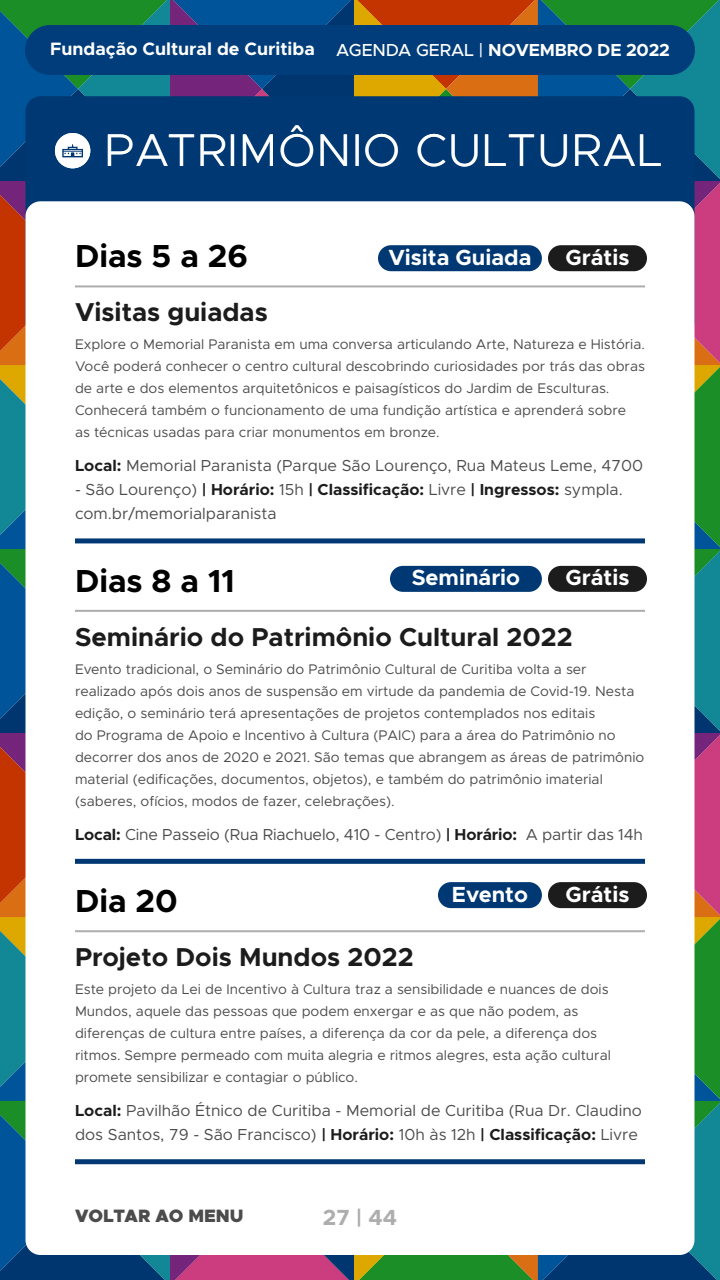
<style>
.page{position:relative;width:720px;height:1280px;background:#fff}
.page>*{position:absolute;margin:0;border:0;box-sizing:border-box;transform-origin:0 0}
.t1{font:300 46px "Metropolis";letter-spacing:.02em;color:#fff}
.t2{font:700 32px "Metropolis";color:#000}
.t3{font:700 26px "Metropolis";color:#1c1c1c}
.t4{font:700 22px "Metropolis";color:#fff}
.t5{font:700 22px "Metropolis";color:#adadad}
.t6{font:700 18px "Metropolis";color:#fff}
.t7{font:900 18px "Metropolis";color:#4c4c4c}
.t8{font:16px/24px "Metropolis";color:#4c4c4c}
.t9{font:14px/22px "Metropolis";color:#4c4c4c}
.s1{font-weight:500;font-size:17.5px}
.s2{font-size:17.5px}
.s3{font-weight:700;color:#1c1c1c}
</style>
<div class="page">
<img style="left:0;top:0;width:720px;height:1280px">
<div style="left:25px;top:25px;width:670px;height:50px;background:#003d7a;border-radius:25px"></div>
<div style="left:26px;top:96px;width:668px;height:116px;background:#003873"></div>
<div style="left:26px;top:201px;width:668px;height:1054px;background:#fff;border-radius:15px"></div>
<div style="left:55px;top:133px;width:35px;height:35px;background:#fff;border-radius:50%"></div>
<svg style="left:62px;top:144px;width:21px;height:13px"></svg>
<hr style="left:75px;top:285px;width:570px;height:2px;background:#adadad">
<div style="left:75px;top:538px;width:570px;height:5px;background:#003873"></div>
<hr style="left:75px;top:610px;width:570px;height:2px;background:#adadad">
<div style="left:75px;top:859px;width:570px;height:5px;background:#003873"></div>
<hr style="left:75px;top:930px;width:570px;height:2px;background:#adadad">
<div style="left:75px;top:1159px;width:570px;height:5px;background:#003873"></div>
<div style="left:548px;top:566px;width:99px;height:26px;background:#1c1c1c;border-radius:13px"></div>
<div style="left:390px;top:566px;width:152px;height:26px;background:#003873;border-radius:13px"></div>
<div style="left:548px;top:245px;width:99px;height:26px;background:#1c1c1c;border-radius:13px"></div>
<div style="left:378px;top:245px;width:164px;height:26px;background:#003873;border-radius:13px"></div>
<div style="left:548px;top:882px;width:99px;height:26px;background:#1c1c1c;border-radius:13px"></div>
<div style="left:438px;top:882px;width:104px;height:26px;background:#003873;border-radius:13px"></div>
<p class="t6" style="left:50px;top:38px;width:622px">Fundação Cultural de Curitiba <span class="s1">AGENDA GERAL |</span> <span class="s2">NOVEMBRO DE 2022</span></p>
<h1 class="t1" style="left:105px;top:121px;width:559px">PATRIMÔNIO CULTURAL</h1>
<h2 class="t2" style="left:75px;top:236px;width:174px">Dias 5 a 26</h2>
<h3 class="t3" style="left:75px;top:296px;width:194px">Visitas guiadas</h3>
<p class="t9" style="left:75px;top:334px;width:572px">Explore o Memorial Paranista em uma conversa articulando Arte, Natureza e História.<br>Você poderá conhecer o centro cultural descobrindo curiosidades por trás das obras de arte e dos elementos arquitetônicos e paisagísticos do Jardim de Esculturas.<br>Conhecerá também o funcionamento de uma fundição artística e aprenderá sobre<br>as técnicas usadas para criar monumentos em bronze.</p>
<p class="t8" style="left:75px;top:454px;width:570px"><span class="s3">Local:</span> Memorial Paranista (Parque São Lourenço, Rua Mateus Leme, 4700</p>
<p class="t8" style="left:75px;top:478px;width:549px">- São Lourenço) <span class="s3">| Horário:</span> 15h <span class="s3">| Classificação:</span> Livre <span class="s3">| Ingressos:</span> sympla. com.br/memorialparanista</p>
<h3 class="t4" style="left:388px;top:243px;width:145px">Visita Guiada</h3>
<h3 class="t4" style="left:566px;top:243px;width:65px">Grátis</h3>
<h2 class="t2" style="left:75px;top:561px;width:161px">Dias 8 a 11</h2>
<h3 class="t3" style="left:75px;top:620px;width:499px">Seminário do Patrimônio Cultural 2022</h3>
<p class="t9" style="left:75px;top:658px;width:571px">Evento tradicional, o Seminário do Patrimônio Cultural de Curitiba volta a ser realizado após dois anos de suspensão em virtude da pandemia de Covid-19. Nesta edição, o seminário terá apresentações de projetos contemplados nos editais<br>do Programa de Apoio e Incentivo à Cultura (PAIC) para a área do Patrimônio no decorrer dos anos de 2020 e 2021. São temas que abrangem as áreas de patrimônio material (edificações, documentos, objetos), e também do patrimônio imaterial (saberes, ofícios, modos de fazer, celebrações).</p>
<p class="t8" style="left:75px;top:822px;width:570px"><span class="s3">Local:</span> Cine Passeio (Rua Riachuelo, 410 - Centro) <span class="s3">| Horário:</span> A partir das 14h</p>
<h3 class="t4" style="left:412px;top:564px;width:110px">Seminário</h3>
<h3 class="t4" style="left:566px;top:564px;width:65px">Grátis</h3>
<h3 class="t4" style="left:452px;top:880px;width:77px">Evento</h3>
<h3 class="t4" style="left:566px;top:880px;width:65px">Grátis</h3>
<h2 class="t2" style="left:75px;top:881px;width:104px">Dia 20</h2>
<h3 class="t3" style="left:75px;top:941px;width:340px">Projeto Dois Mundos 2022</h3>
<p class="t9" style="left:75px;top:978px;width:537px">Este projeto da Lei de Incentivo à Cultura traz a sensibilidade e nuances de dois Mundos, aquele das pessoas que podem enxergar e as que não podem, as diferenças de cultura entre países, a diferença da cor da pele, a diferença dos ritmos. Sempre permeado com muita alegria e ritmos alegres, esta ação cultural promete sensibilizar e contagiar o público.</p>
<p class="t8" style="left:75px;top:1099px;width:568px"><span class="s3">Local:</span> Pavilhão Étnico de Curitiba - Memorial de Curitiba (Rua Dr. Claudino dos Santos, 79 - São Francisco) <span class="s3">| Horário:</span> 10h às 12h <span class="s3">| Classificação:</span> Livre</p>
<p class="t7" style="left:75px;top:1204px;width:170px">VOLTAR AO MENU</p>
<h3 class="t5" style="left:323px;top:1203px;width:76px">27 | 44</h3>
</div>
